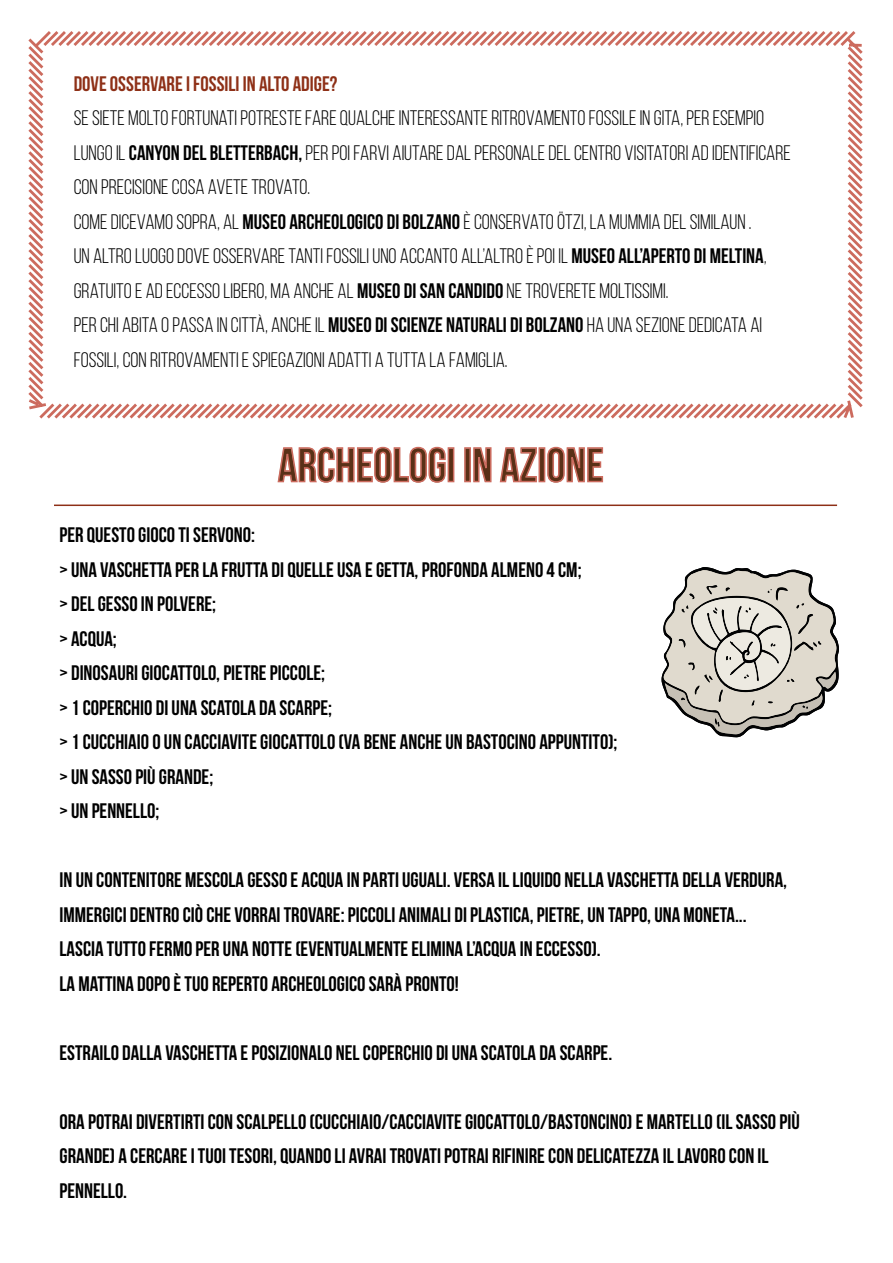
<style>
.page{position:relative;width:893px;height:1263px;background:#fff}
.page>*{position:absolute;margin:0;border:0;box-sizing:border-box;transform-origin:0 0}
.t1{font:700 48px "Bebas Neue";color:#593017}
.t2{font:700 21px/34.5px "Bebas Neue";color:#000}
.t3{font:21px/34.5px "Bebas Neue";color:#000}
.t4{font:700 21px "Bebas Neue";color:#8e3017}
.s1{font-weight:700}
</style>
<div class="page">
<svg style="left:28px;top:31px;width:835px;height:388px"></svg>
<svg style="left:277px;top:446px;width:169px;height:37px"></svg>
<div style="left:448px;top:447px;width:6px;height:35px;border:2px solid #cc6b5e"></div>
<div style="left:464px;top:447px;width:7px;height:35px;border:2px solid #cc6b5e"></div>
<svg style="left:473px;top:447px;width:19px;height:36px"></svg>
<svg style="left:499px;top:447px;width:38px;height:36px"></svg>
<div style="left:539px;top:447px;width:6px;height:35px;border:2px solid #cc6b5e"></div>
<svg style="left:547px;top:446px;width:57px;height:37px"></svg>
<hr style="left:54px;top:504px;width:783px;height:2px;background:#8e3017">
<svg style="left:661px;top:567px;width:178px;height:170px"></svg>
<p class="t4" style="left:74px;top:72px;width:265px">DOVE OSSERVARE I FOSSILI IN ALTO ADIGE?</p>
<p class="t3" style="left:74px;top:101px;width:719px">SE SIETE MOLTO FORTUNATI POTRESTE FARE QUALCHE INTERESSANTE RITROVAMENTO FOSSILE IN GITA, PER ESEMPIO LUNGO IL <span class="s1">CANYON DEL BLETTERBACH,</span> PER POI FARVI AIUTARE DAL PERSONALE DEL CENTRO VISITATORI AD IDENTIFICARE CON PRECISIONE COSA AVETE TROVATO.<br>COME DICEVAMO SOPRA, AL <span class="s1">MUSEO ARCHEOLOGICO DI BOLZANO</span> È CONSERVATO ÖTZI, LA MUMMIA DEL SIMILAUN .<br>UN ALTRO LUOGO DOVE OSSERVARE TANTI FOSSILI UNO ACCANTO ALL’ALTRO È POI IL <span class="s1">MUSEO ALL’APERTO DI MELTINA</span>, GRATUITO E AD ECCESSO LIBERO, MA ANCHE AL <span class="s1">MUSEO DI SAN CANDIDO</span> NE TROVERETE MOLTISSIMI.<br>PER CHI ABITA O PASSA IN CITTÀ, ANCHE IL <span class="s1">MUSEO DI SCIENZE NATURALI DI BOLZANO</span> HA UNA SEZIONE DEDICATA AI FOSSILI, CON RITROVAMENTI E SPIEGAZIONI ADATTI A TUTTA LA FAMIGLIA.</p>
<h1 class="t1" style="left:278px;top:439px;width:327px">ARCHEOLOGI IN AZIONE</h1>
<p class="t2" style="left:60px;top:517px;width:559px">PER QUESTO GIOCO TI SERVONO:<br>&gt; UNA VASCHETTA PER LA FRUTTA DI QUELLE USA E GETTA, PROFONDA ALMENO 4 CM;<br>&gt; DEL GESSO IN POLVERE;<br>&gt; ACQUA;<br>&gt; DINOSAURI GIOCATTOLO, PIETRE PICCOLE;<br>&gt; 1 COPERCHIO DI UNA SCATOLA DA SCARPE;<br>&gt; 1 CUCCHIAIO O UN CACCIAVITE GIOCATTOLO (VA BENE ANCHE UN BASTOCINO APPUNTITO); &gt; UN SASSO PIÙ GRANDE;<br>&gt; UN PENNELLO;</p>
<p class="t2" style="left:60px;top:863px;width:729px">IN UN CONTENITORE MESCOLA GESSO E ACQUA IN PARTI UGUALI. VERSA IL LIQUIDO NELLA VASCHETTA DELLA VERDURA, IMMERGICI DENTRO CIÒ CHE VORRAI TROVARE: PICCOLI ANIMALI DI PLASTICA, PIETRE, UN TAPPO, UNA MONETA...<br>LASCIA TUTTO FERMO PER UNA NOTTE (EVENTUALMENTE ELIMINA L’ACQUA IN ECCESSO).<br>LA MATTINA DOPO È TUO REPERTO ARCHEOLOGICO SARÀ PRONTO!</p>
<p class="t2" style="left:60px;top:1035px;width:554px">ESTRAILO DALLA VASCHETTA E POSIZIONALO NEL COPERCHIO DI UNA SCATOLA DA SCARPE.</p>
<p class="t2" style="left:60px;top:1104px;width:742px">ORA POTRAI DIVERTIRTI CON SCALPELLO (CUCCHIAIO/CACCIAVITE GIOCATTOLO/BASTONCINO) E MARTELLO (IL SASSO PIÙ<br>GRANDE) A CERCARE I TUOI TESORI, QUANDO LI AVRAI TROVATI POTRAI RIFINIRE CON DELICATEZZA IL LAVORO CON IL<br>PENNELLO.</p>
</div>
